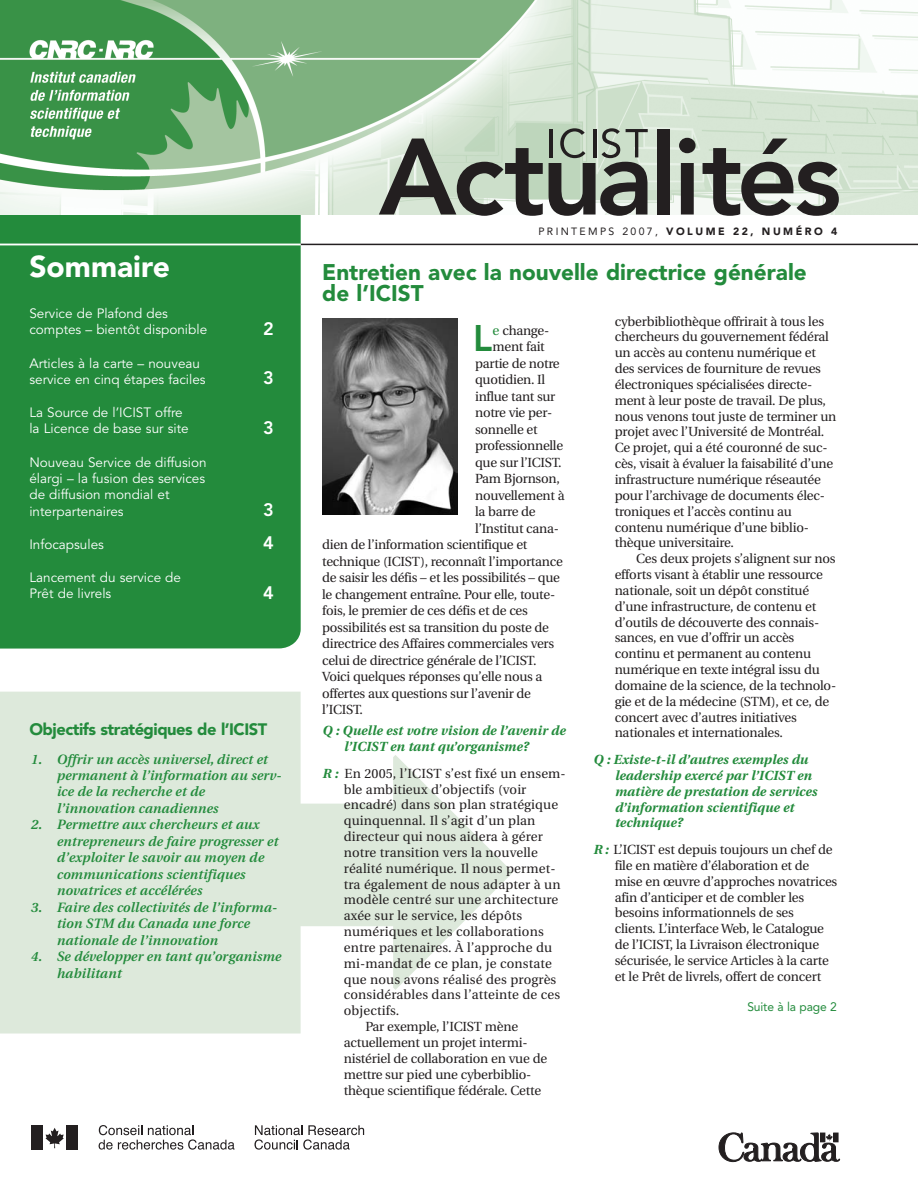
<style>
.page{position:relative;width:918px;height:1188px;background:#fff}
.page>*{position:absolute;margin:0;border:0;box-sizing:border-box;transform-origin:0 0}
.t1{font:800 36.75px "Avenir";color:#238b3c}
.t2{font:900 30px "Avenir";color:#fff}
.t3{font:900 22.5px/21px "Avenir";color:#238b3c}
.t4{font:800 18px "Avenir";color:#fff}
.t5{font:900 16.5px "Avenir";letter-spacing:-.03em;color:#238b3c}
.t6{font:italic 600 13.5px/16.5px "Utopia";letter-spacing:.01em;color:#238b3c}
.t7{font:13.5px/16.5px "Avenir";color:#fff}
.t8{font:13.2px/15.9px "Utopia";letter-spacing:-.015em;color:#231f20}
.t9{font:13.2px "Utopia";letter-spacing:.01em;color:#231f20}
.t10{font:italic 700 13.2px/15.9px "Utopia";letter-spacing:.01em;color:#238b3c}
.t11{font:12.3px "Avenir";letter-spacing:-.01em;color:#238b3c}
.t12{font:900 10.5px "Avenir";letter-spacing:.235em;color:#231f20}
.s1{font-weight:400}
.s2{font-size:13.5px;color:#238b3c}
.s3{font-weight:700;font-style:italic;color:#238b3c}
</style>
<div class="page">
<div style="left:0;top:214px;width:301px;height:435px;background:#238b3c"></div>
<img style="left:0;top:0;width:918px;height:214px">
<svg style="left:379px;top:139px;width:164px;height:77px;background:#8f988d"></svg>
<svg style="left:549px;top:128px;width:99px;height:88px;background:#80897e"></svg>
<div style="left:657px;top:129px;width:13px;height:86px;background:#231f20"></div>
<svg style="left:679px;top:138px;width:17px;height:77px"></svg>
<svg style="left:703px;top:139px;width:136px;height:77px;background:#8e938c"></svg>
<div style="left:31px;top:1125px;width:12px;height:24px;background:#231f20"></div>
<div style="left:67px;top:1125px;width:11px;height:24px;background:#231f20"></div>
<svg style="left:46px;top:1128px;width:18px;height:20px"></svg>
<svg style="left:254px;top:1125px;width:110px;height:25px"></svg>
<svg style="left:99px;top:1125px;width:136px;height:25px"></svg>
<svg style="left:719px;top:1133px;width:121px;height:29px"></svg>
<hr style="left:301px;top:244px;width:617px;height:1px;background:#231f20">
<hr style="left:0;top:244px;width:301px;height:1px;background:#fff">
<svg style="left:0;top:692px;width:513px;height:342px;fill:#dde9db"></svg>
<img style="left:322px;top:318px;width:135px;height:196px">
<h2 class="t2" style="left:29px;top:254px;width:142px">Sommaire</h2>
<p class="t7" style="left:29px;top:307px;width:179px">Service de Plafond des comptes – bientôt disponible</p>
<p class="t7" style="left:29px;top:356px;width:178px">Articles à la carte – nouveau service en cinq étapes faciles</p>
<p class="t7" style="left:29px;top:406px;width:161px">La Source de l’ICIST offre la Licence de base sur site</p>
<p class="t7" style="left:29px;top:455px;width:179px">Nouveau Service de diffusion élargi – la fusion des services de diffusion mondial et interpartenaires</p>
<h3 class="t4" style="left:263px;top:321px;width:12px">2</h3>
<h3 class="t4" style="left:263px;top:370px;width:12px">3</h3>
<h3 class="t4" style="left:263px;top:420px;width:12px">3</h3>
<h3 class="t4" style="left:263px;top:502px;width:12px">3</h3>
<p class="t7" style="left:29px;top:538px;width:76px">Infocapsules</p>
<h3 class="t4" style="left:263px;top:535px;width:12px">4</h3>
<p class="t7" style="left:29px;top:571px;width:153px">Lancement du service de<br>Prêt de livrels</p>
<h3 class="t4" style="left:263px;top:585px;width:12px">4</h3>
<p class="t5" style="left:29px;top:722px;width:239px">Objectifs stratégiques de l’ICIST</p>
<p class="t6" style="left:56px;top:752px;width:224px;text-indent:-26px">1. Offrir un accès universel, direct et permanent à l’information au serv&shy;ice de la recherche et de l’innovation canadiennes</p>
<p class="t6" style="left:56px;top:818px;width:223px;text-indent:-26px">2. Permettre aux chercheurs et aux entrepreneurs de faire progresser et d’exploiter le savoir au moyen de communications scientifiques novatrices et accélérées</p>
<p class="t6" style="left:56px;top:900px;width:220px;text-indent:-26px">3. Faire des collectivités de l’informa&shy;tion STM du Canada une force nationale de l’innovation</p>
<p class="t6" style="left:56px;top:950px;width:226px;text-indent:-26px">4. Se développer en tant qu’organisme habilitant</p>
<p class="t12" style="left:538px;top:227px;width:300px"><span class="s1">PRINTEMPS 2007,</span> VOLUME 22, NUMÉRO 4</p>
<h3 class="t3" style="left:322px;top:263px;width:486px">Entretien avec la nouvelle directrice générale de l’ICIST</h3>
<h1 class="t1" style="left:473px;top:323px;width:21px">L</h1>
<p class="t8" style="left:493px;top:323px;width:58px"><span class="s2">e</span> change-</p>
<p class="t8" style="left:493px;top:340px;width:54px">ment fait</p>
<p class="t8" style="left:475px;top:356px;width:86px">partie de notre</p>
<p class="t8" style="left:475px;top:373px;width:72px">quotidien. Il</p>
<p class="t8" style="left:475px;top:389px;width:82px">influe tant sur</p>
<p class="t8" style="left:475px;top:406px;width:79px">notre vie per-</p>
<p class="t8" style="left:475px;top:422px;width:64px">sonnelle et</p>
<p class="t8" style="left:475px;top:439px;width:90px">professionnelle</p>
<p class="t8" style="left:475px;top:455px;width:88px">que sur l’ICIST.</p>
<p class="t8" style="left:475px;top:472px;width:86px">Pam Bjornson,</p>
<p class="t8" style="left:475px;top:488px;width:91px">nouvellement à</p>
<p class="t8" style="left:475px;top:505px;width:62px">la barre de</p>
<p class="t8" style="left:475px;top:521px;width:85px">l’Institut cana-</p>
<p class="t8" style="left:322px;top:538px;width:207px">dien de l’information scientifique et</p>
<p class="t8" style="left:322px;top:554px;width:242px">technique (ICIST), reconnaît l’importance</p>
<p class="t8" style="left:322px;top:571px;width:239px">de saisir les défis – et les possibilités – que</p>
<p class="t8" style="left:322px;top:587px;width:235px">le changement entraîne. Pour elle, toute-</p>
<p class="t8" style="left:322px;top:604px;width:207px">fois, le premier de ces défis et de ces</p>
<p class="t8" style="left:322px;top:620px;width:228px">possibilités est sa transition du poste de</p>
<p class="t8" style="left:322px;top:637px;width:234px">directrice des Affaires commerciales vers</p>
<p class="t8" style="left:322px;top:653px;width:216px">celui de directrice générale de l’ICIST.</p>
<p class="t8" style="left:322px;top:670px;width:222px">Voici quelques réponses qu’elle nous a</p>
<p class="t8" style="left:322px;top:686px;width:210px">offertes aux questions sur l’avenir de</p>
<p class="t8" style="left:322px;top:703px;width:42px">l’ICIST.</p>
<p class="t10" style="left:344px;top:724px;width:223px;text-indent:-22px">Q : Quelle est votre vision de l’avenir de l’ICIST en tant qu’organisme?</p>
<p class="t9" style="left:322px;top:768px;width:245px"><span class="s3">R :</span> En 2005, l’ICIST s’est fixé un ensem-</p>
<p class="t9" style="left:344px;top:784px;width:184px">ble ambitieux d’objectifs (voir</p>
<p class="t9" style="left:344px;top:800px;width:216px">encadré) dans son plan stratégique</p>
<p class="t9" style="left:344px;top:815px;width:193px">quinquennal. Il s’agit d’un plan</p>
<p class="t9" style="left:344px;top:831px;width:201px">directeur qui nous aidera à gérer</p>
<p class="t9" style="left:344px;top:847px;width:196px">notre transition vers la nouvelle</p>
<p class="t9" style="left:344px;top:863px;width:213px">réalité numérique. Il nous permet-</p>
<p class="t9" style="left:344px;top:879px;width:218px">tra également de nous adapter à un</p>
<p class="t9" style="left:344px;top:895px;width:216px">modèle centré sur une architecture</p>
<p class="t9" style="left:344px;top:910px;width:180px">axée sur le service, les dépôts</p>
<p class="t9" style="left:344px;top:926px;width:201px">numériques et les collaborations</p>
<p class="t9" style="left:344px;top:942px;width:210px">entre partenaires. À l’approche du</p>
<p class="t9" style="left:344px;top:958px;width:210px">mi-mandat de ce plan, je constate</p>
<p class="t9" style="left:344px;top:974px;width:214px">que nous avons réalisé des progrès</p>
<p class="t9" style="left:344px;top:990px;width:218px">considérables dans l’atteinte de ces</p>
<p class="t9" style="left:344px;top:1006px;width:57px">objectifs.</p>
<p class="t8" style="left:365px;top:1020px;width:154px">Par exemple, l’ICIST mène</p>
<p class="t8" style="left:344px;top:1036px;width:185px">actuellement un projet intermi-</p>
<p class="t8" style="left:344px;top:1052px;width:205px">nistériel de collaboration en vue de</p>
<p class="t8" style="left:344px;top:1067px;width:189px">mettre sur pied une cyberbiblio-</p>
<p class="t8" style="left:344px;top:1083px;width:199px">thèque scientifique fédérale. Cette</p>
<p class="t8" style="left:615px;top:314px;width:223px">cyberbibliothèque offrirait à tous les chercheurs du gouvernement fédéral un accès au contenu numérique et des services de fourniture de revues électroniques spécialisées directe&shy;ment à leur poste de travail. De plus, nous venons tout juste de terminer un projet avec l’Université de Montréal.<br>Ce projet, qui a été couronné de suc&shy;cès, visait à évaluer la faisabilité d’une infrastructure numérique réseautée pour l’archivage de documents élec&shy;troniques et l’accès continu au contenu numérique d’une biblio&shy;thèque universitaire.</p>
<p class="t8" style="left:615px;top:552px;width:223px;text-indent:22px">Ces deux projets s’alignent sur nos efforts visant à établir une ressource nationale, soit un dépôt constitué d’une infrastructure, de contenu et d’outils de découverte des connais&shy;sances, en vue d’offrir un accès continu et permanent au contenu numérique en texte intégral issu du domaine de la science, de la technolo&shy;gie et de la médecine (STM), et ce, de concert avec d’autres initiatives nationales et internationales.</p>
<p class="t10" style="left:615px;top:753px;width:204px;text-indent:-22px">Q : Existe-t-il d’autres exemples du leadership exercé par l’ICIST en matière de prestation de services d’information scientifique et technique?</p>
<p class="t8" style="left:615px;top:843px;width:224px;text-indent:-22px"><span class="s3">R :</span> L’ICIST est depuis toujours un chef de file en matière d’élaboration et de mise en œuvre d’approches novatrices afin d’anticiper et de combler les besoins informationnels de ses clients. L’interface Web, le Catalogue de l’ICIST, la Livraison électronique sécurisée, le service Articles à la carte et le Prêt de livrels, offert de concert</p>
<p class="t11" style="left:747px;top:1002px;width:91px">Suite à la page 2</p>
</div>
